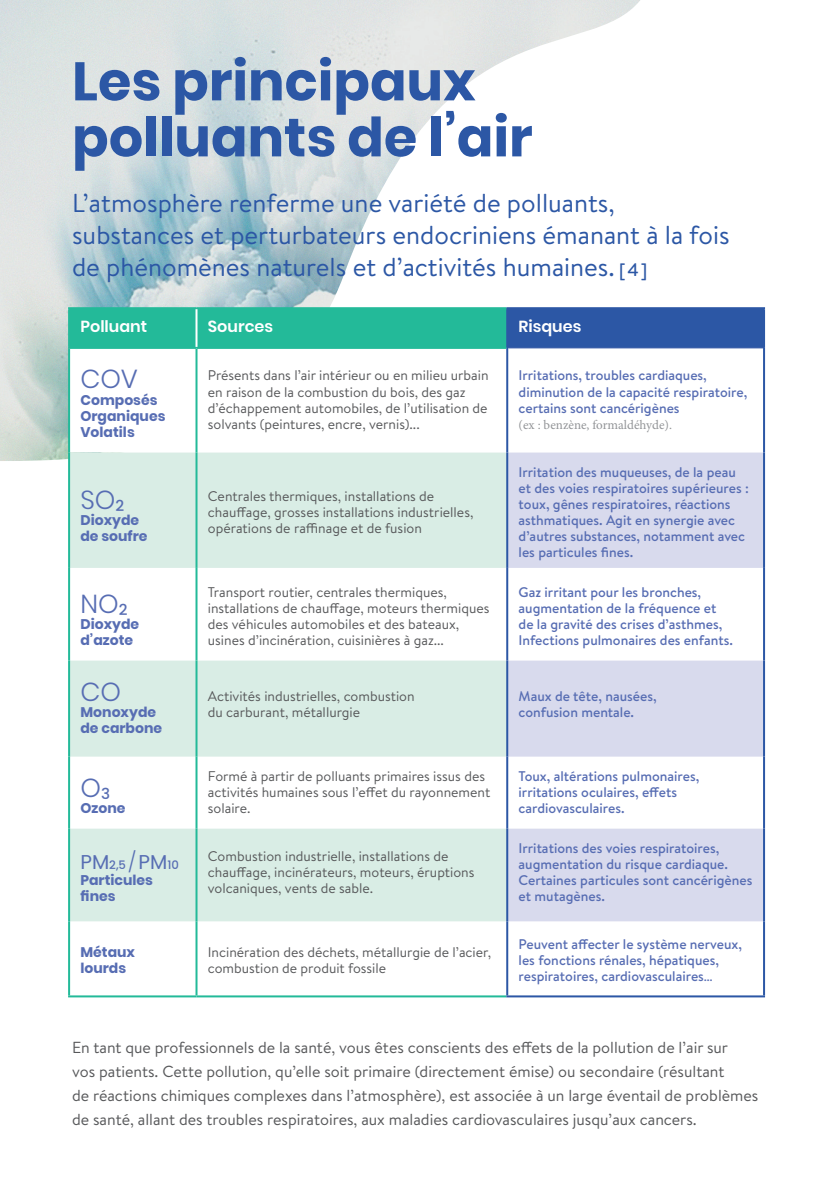
<style>
.page{position:relative;width:840px;height:1191px;background:#fff}
.page>*{position:absolute;margin:0;border:0;box-sizing:border-box;transform-origin:0 0}
.t1{font:700 54px/56px "Poppins";color:#2c57a5}
.t2{font:26px/32px "Brandon Text";color:#2c57a5}
.t3{font:300 26px "Poppins";color:#576db3}
.t4{font:16px/24px "Brandon Text";color:#57585a}
.t5{font:600 16px "Poppins";color:#fff}
.t6{font:14px/16px "Brandon Text";color:#57585a}
.t7{font:500 14px/16px "Brandon Text";color:#576db3}
.t8{font:700 14px/16px "Poppins";color:#576db3}
.t9{font:13px "Minion Pro";color:#939598}
.t10{font:500 11.6px "Poppins";color:#576db3}
.s1{font-weight:500;font-size:18px}
.s2{font-weight:400;font-size:20px}
.s3{font-weight:300;font-size:20px}
</style>
<div class="page">
<img style="left:0;top:0;width:640px;height:461px">
<div style="left:70px;top:309px;width:436px;height:38px;background:#23ba99"></div>
<div style="left:507px;top:308px;width:256px;height:40px;background:#2c57a5"></div>
<svg style="left:70px;top:348px;width:692px;height:647px"></svg>
<svg style="left:70px;top:452px;width:436px;height:469px;fill:#d9ede5"></svg>
<svg style="left:508px;top:452px;width:254px;height:469px;fill:#d8daed"></svg>
<hr style="left:508px;top:347px;width:254px;height:1px;background:#3559a6">
<hr style="left:506px;top:307px;width:258px;height:2px;background:#2c57a5">
<hr style="left:506px;top:309px;width:2px;height:39px;background:#2c57a5">
<hr style="left:762px;top:309px;width:2px;height:39px;background:#2c57a5">
<hr style="left:506px;top:348px;width:2px;height:104px;background:#2c57a5">
<hr style="left:762px;top:348px;width:2px;height:104px;background:#2c57a5">
<hr style="left:506px;top:452px;width:2px;height:116px;background:#2c57a5">
<hr style="left:762px;top:452px;width:2px;height:116px;background:#2c57a5">
<hr style="left:506px;top:568px;width:2px;height:92px;background:#2c57a5">
<hr style="left:762px;top:568px;width:2px;height:92px;background:#2c57a5">
<hr style="left:506px;top:660px;width:2px;height:96px;background:#2c57a5">
<hr style="left:762px;top:660px;width:2px;height:96px;background:#2c57a5">
<hr style="left:506px;top:756px;width:2px;height:72px;background:#2c57a5">
<hr style="left:762px;top:756px;width:2px;height:72px;background:#2c57a5">
<hr style="left:506px;top:828px;width:2px;height:93px;background:#2c57a5">
<hr style="left:762px;top:828px;width:2px;height:93px;background:#2c57a5">
<hr style="left:506px;top:921px;width:2px;height:74px;background:#2c57a5">
<hr style="left:762px;top:921px;width:2px;height:74px;background:#2c57a5">
<hr style="left:506px;top:995px;width:258px;height:2px;background:#2c57a5">
<hr style="left:68px;top:307px;width:128px;height:2px;background:#23ba99">
<hr style="left:68px;top:309px;width:2px;height:38px;background:#23ba99">
<hr style="left:196px;top:307px;width:310px;height:2px;background:#23ba99">
<hr style="left:68px;top:347px;width:128px;height:2px;background:#23ba99">
<hr style="left:68px;top:349px;width:2px;height:103px;background:#23ba99">
<hr style="left:196px;top:347px;width:310px;height:2px;background:#23ba99">
<hr style="left:68px;top:452px;width:2px;height:116px;background:#23ba99">
<hr style="left:68px;top:568px;width:2px;height:92px;background:#23ba99">
<hr style="left:68px;top:660px;width:2px;height:96px;background:#23ba99">
<hr style="left:68px;top:756px;width:2px;height:72px;background:#23ba99">
<hr style="left:68px;top:921px;width:2px;height:74px;background:#23ba99">
<hr style="left:68px;top:995px;width:128px;height:2px;background:#23ba99">
<hr style="left:196px;top:995px;width:310px;height:2px;background:#23ba99">
<hr style="left:195px;top:349px;width:2px;height:103px;background:#23ba99">
<hr style="left:195px;top:452px;width:2px;height:116px;background:#23ba99">
<hr style="left:195px;top:568px;width:2px;height:92px;background:#23ba99">
<hr style="left:195px;top:660px;width:2px;height:96px;background:#23ba99">
<hr style="left:195px;top:756px;width:2px;height:72px;background:#23ba99">
<hr style="left:195px;top:921px;width:2px;height:74px;background:#23ba99">
<hr style="left:195px;top:309px;width:2px;height:38px;background:#fff">
<hr style="left:68px;top:828px;width:2px;height:93px;background:#23ba99">
<hr style="left:195px;top:828px;width:2px;height:93px;background:#23ba99">
<h1 class="t1" style="left:72px;top:54px;width:461px">Les principaux polluants de l’air</h1>
<h2 class="t2" style="left:72px;top:186px;width:658px">L’atmosphère renferme une variété de polluants, substances et perturbateurs endocriniens émanant à la fois de phénomènes naturels et d’activités humaines. <span class="s1">[4]</span></h2>
<p class="t5" style="left:80px;top:317px;width:68px">Polluant</p>
<p class="t5" style="left:208px;top:317px;width:67px">Sources</p>
<p class="t5" style="left:518px;top:317px;width:64px">Risques</p>
<h2 class="t3" style="left:80px;top:364px;width:59px">COV</h2>
<p class="t8" style="left:80px;top:392px;width:86px">Composés<br>Organiques<br>Volatils</p>
<p class="t6" style="left:208px;top:367px;width:282px">Présents dans l’air intérieur ou en milieu urbain en raison de la combustion du bois, des gaz d’échappement automobiles, de l’utilisation de solvants (peintures, encre, vernis)...</p>
<p class="t7" style="left:518px;top:367px;width:230px">Irritations, troubles cardiaques, diminution de la capacité respiratoire, certains sont cancérigènes</p>
<p class="t9" style="left:518px;top:415px;width:155px">(ex : benzène, formaldéhyde).</p>
<h2 class="t3" style="left:80px;top:484px;width:45px">SO<sub>2</sub></h2>
<p class="t8" style="left:80px;top:512px;width:69px">Dioxyde de soufre</p>
<h2 class="t3" style="left:80px;top:588px;width:48px">NO<sub>2</sub></h2>
<p class="t8" style="left:80px;top:616px;width:60px">Dioxyde d’azote</p>
<h2 class="t3" style="left:80px;top:676px;width:42px">CO</h2>
<p class="t8" style="left:80px;top:704px;width:83px">Monoxyde de carbone</p>
<h2 class="t3" style="left:80px;top:772px;width:31px">O<sub>3</sub></h2>
<p class="t8" style="left:80px;top:800px;width:46px">Ozone</p>
<p class="t10" style="left:80px;top:858px;width:100px"><span class="s2">PM</span>2,5 <span class="s3">/</span><span class="s2">PM</span>10</p>
<p class="t8" style="left:80px;top:872px;width:74px">Particules fines</p>
<p class="t6" style="left:208px;top:487px;width:267px">Centrales thermiques, installations de chauffage, grosses installations industrielles, opérations de raffinage et de fusion</p>
<p class="t7" style="left:518px;top:463px;width:231px">Irritation des muqueuses, de la peau et des voies respiratoires supérieures : toux, gênes respiratoires, réactions asthmatiques. Agit en synergie avec d’autres substances, notamment avec les particules fines.</p>
<p class="t6" style="left:208px;top:583px;width:283px">Transport routier, centrales thermiques, installations de chauffage, moteurs thermiques des véhicules automobiles et des bateaux, usines d’incinération, cuisinières à gaz...</p>
<p class="t7" style="left:518px;top:583px;width:216px">Gaz irritant pour les bronches, augmentation de la fréquence et de la gravité des crises d’asthmes, Infections pulmonaires des enfants.</p>
<p class="t6" style="left:208px;top:687px;width:208px">Activités industrielles, combustion du carburant, métallurgie</p>
<p class="t7" style="left:518px;top:687px;width:139px">Maux de tête, nausées, confusion mentale.</p>
<p class="t6" style="left:208px;top:767px;width:284px">Formé à partir de polluants primaires issus des activités humaines sous l’effet du rayonnement solaire.</p>
<p class="t7" style="left:518px;top:767px;width:182px">Toux, altérations pulmonaires, irritations oculaires, effets cardiovasculaires.</p>
<p class="t6" style="left:208px;top:847px;width:268px">Combustion industrielle, installations de chauffage, incinérateurs, moteurs, éruptions volcaniques, vents de sable.</p>
<p class="t7" style="left:518px;top:839px;width:235px">Irritations des voies respiratoires, augmentation du risque cardiaque.<br>Certaines particules sont cancérigènes et mutagènes.</p>
<p class="t8" style="left:80px;top:944px;width:56px">Métaux lourds</p>
<p class="t6" style="left:208px;top:943px;width:285px">Incinération des déchets, métallurgie de l’acier, combustion de produit fossile</p>
<p class="t7" style="left:518px;top:935px;width:225px">Peuvent affecter le système nerveux, les fonctions rénales, hépatiques, respiratoires, cardiovasculaires…</p>
<p class="t4" style="left:72px;top:1034px;width:687px">En tant que professionnels de la santé, vous êtes conscients des effets de la pollution de l’air sur<br>vos patients. Cette pollution, qu’elle soit primaire (directement émise) ou secondaire (résultant<br>de réactions chimiques complexes dans l’atmosphère), est associée à un large éventail de problèmes de santé, allant des troubles respiratoires, aux maladies cardiovasculaires jusqu’aux cancers.</p>
</div>
